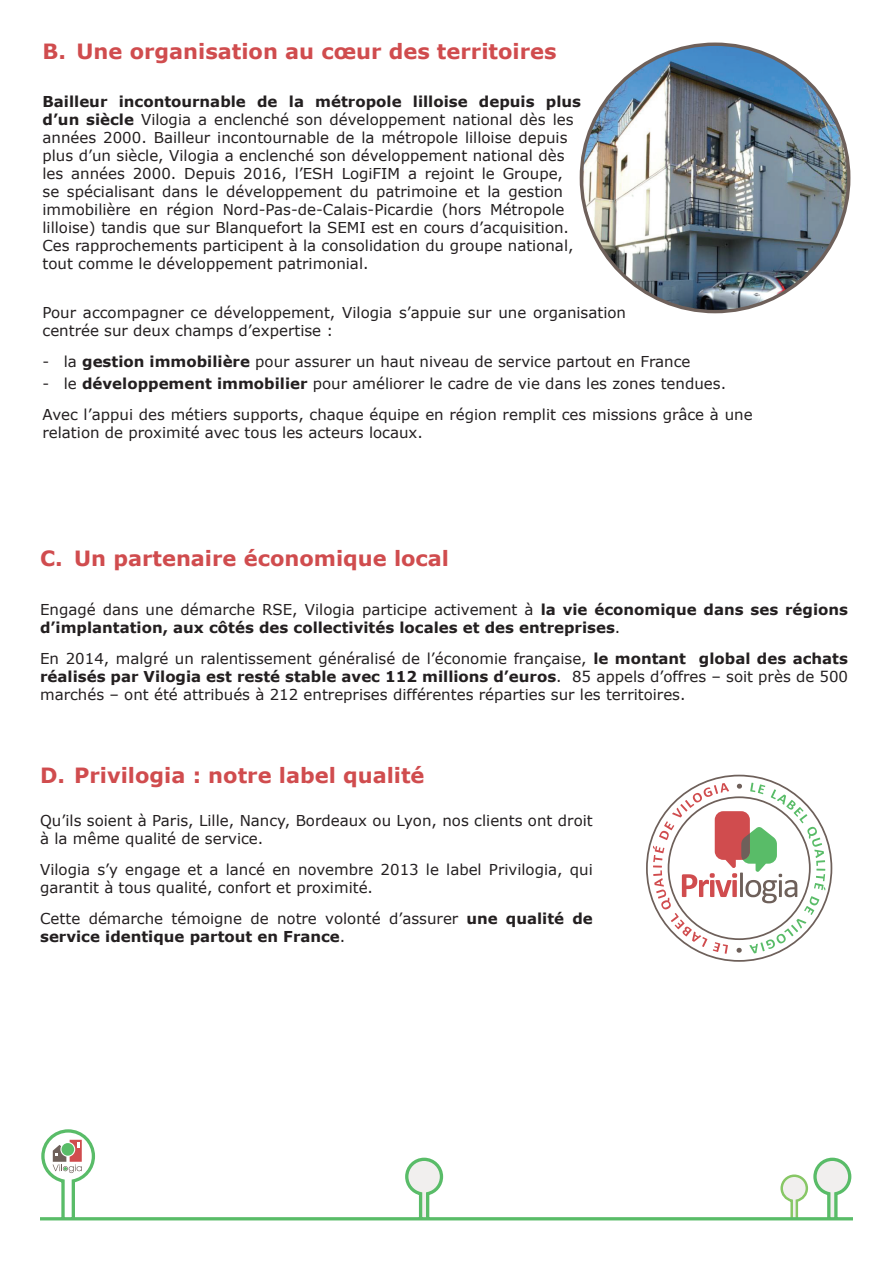
<style>
.page{position:relative;width:893px;height:1263px;background:#fff}
.page>*{position:absolute;margin:0;border:0;box-sizing:border-box;transform-origin:0 0}
.t1{font:700 21px "Verdana";color:#d04c4e}
.t2{font:15px/18px "Verdana";color:#231f20}
.t3{font:700 15px/18px "Verdana";color:#231f20}
.s1{font-weight:700}
.s2{font-weight:400}
</style>
<div class="page">
<svg style="left:40px;top:1129px;width:813px;height:91px"></svg>
<svg style="left:53px;top:1140px;width:29px;height:33px"></svg>
<div style="left:62px;top:1143px;width:12px;height:13px;background:#59bc68;border-radius:50%"></div>
<img style="left:581px;top:44px;width:268px;height:268px;border-radius:134px">
<svg style="left:653px;top:783px;width:172px;height:171px"></svg>
<h1 class="t1" style="left:43px;top:36px;width:516px">B. Une organisation au cœur des territoires</h1>
<p class="t2" style="left:43px;top:93px;width:540px"><span class="s1">Bailleur incontournable de la métropole lilloise depuis plus d’un siècle</span> Vilogia a enclenché son développement national dès les années 2000. Bailleur incontournable de la métropole lilloise depuis plus d’un siècle, Vilogia a enclenché son développement national dès les années 2000. Depuis 2016, l’ESH LogiFIM a rejoint le Groupe, se spécialisant dans le développement du patrimoine et la gestion immobilière en région Nord-Pas-de-Calais-Picardie (hors Métropole lilloise) tandis que sur Blanquefort la SEMI est en cours d’acquisition.<br>Ces rapprochements participent à la consolidation du groupe national, tout comme le développement patrimonial.</p>
<p class="t2" style="left:43px;top:303px;width:585px">Pour accompagner ce développement, Vilogia s’appuie sur une organisation centrée sur deux champs d’expertise :</p>
<p class="t2" style="left:43px;top:352px;width:649px">- la <span class="s1">gestion immobilière</span> pour assurer un haut niveau de service partout en France</p>
<p class="t2" style="left:43px;top:368px;width:712px;line-height:30.8px">- le <span class="s1">développement immobilier</span> pour améliorer le cadre de vie dans les zones tendues.<br>Avec l’appui des métiers supports, chaque équipe en région remplit ces missions grâce à une</p>
<p class="t2" style="left:43px;top:423px;width:382px">relation de proximité avec tous les acteurs locaux.</p>
<h1 class="t1" style="left:40px;top:544px;width:411px">C. Un partenaire économique local</h1>
<p class="t3" style="left:40px;top:600px;width:809px"><span class="s2">Engagé dans une démarche RSE, Vilogia participe activement à</span> la vie économique dans ses régions d’implantation, aux côtés des collectivités locales et des entreprises<span class="s2">.</span></p>
<p class="t2" style="left:40px;top:649px;width:809px;text-align:justify">En 2014, malgré un ralentissement généralisé de l’économie française, <span class="s1">le montant global des achats réalisés par Vilogia est resté stable avec 112 millions d’euros</span>. 85 appels d’offres – soit près de 500 marchés – ont été attribués à 212 entreprises différentes réparties sur les territoires.</p>
<h1 class="t1" style="left:40px;top:760px;width:386px">D. Privilogia : notre label qualité</h1>
<p class="t2" style="left:40px;top:812px;width:554px">Qu’ils soient à Paris, Lille, Nancy, Bordeaux ou Lyon, nos clients ont droit à la même qualité de service.</p>
<p class="t2" style="left:40px;top:860px;width:554px">Vilogia s’y engage et a lancé en novembre 2013 le label Privilogia, qui garantit à tous qualité, confort et proximité.</p>
<p class="t2" style="left:40px;top:909px;width:554px">Cette démarche témoigne de notre volonté d’assurer <span class="s1">une qualité de service identique partout en France</span>.</p>
</div>
